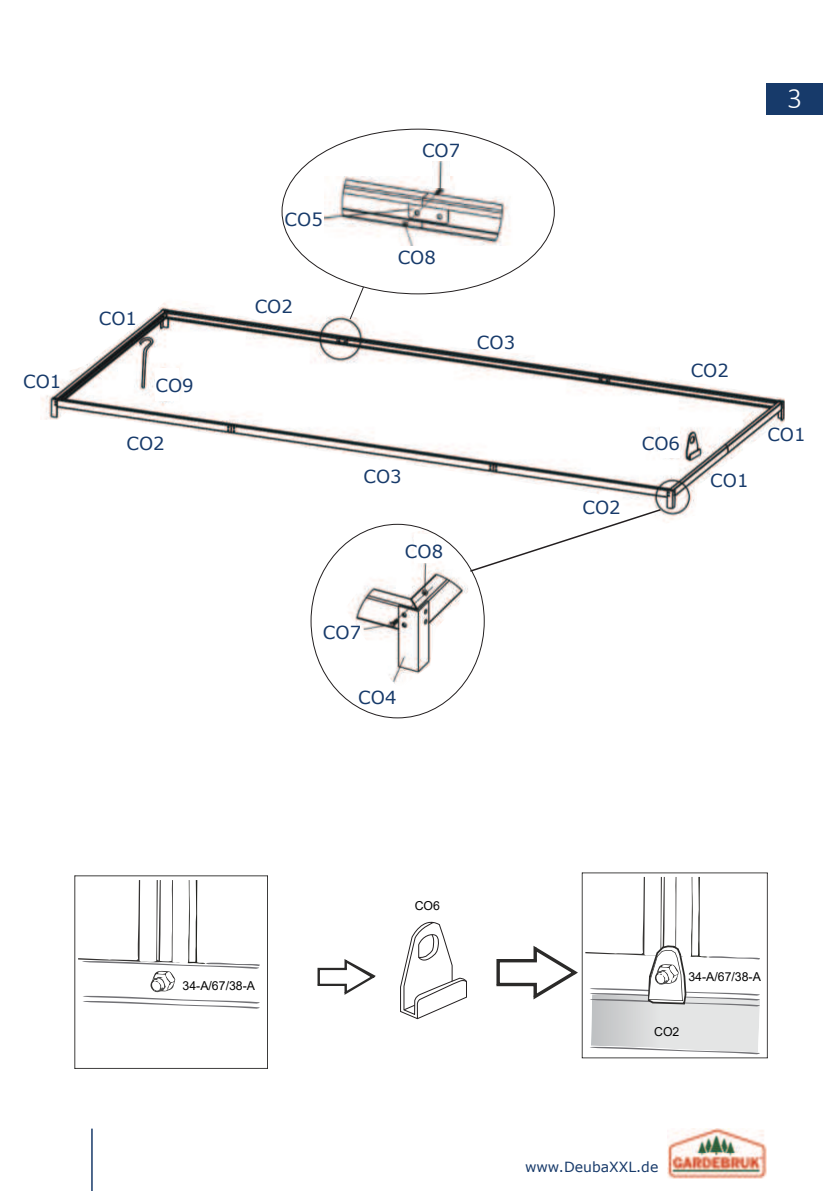
<style>
.page{position:relative;width:823px;height:1191px;background:#fff}
.page>*{position:absolute;margin:0;border:0;box-sizing:border-box;transform-origin:0 0}
.t1{font:300 30px "Calibri";color:#fff}
.t2{font:18px "Verdana";color:#173a6a}
.t3{font:14px "Verdana";color:#173a6a}
.t4{font:12.4px "Arial";color:#030303}
</style>
<div class="page">
<hr style="left:91px;top:1128px;width:2px;height:63px;background:#173a6a">
<div style="left:765px;top:84px;width:57px;height:31px;background:#173a6a"></div>
<img style="left:667px;top:1128px;width:98px;height:50px">
<svg style="left:400px;top:921px;width:67px;height:98px"></svg>
<svg style="left:317px;top:959px;width:58px;height:35px"></svg>
<svg style="left:496px;top:872px;width:271px;height:186px"></svg>
<svg style="left:74px;top:875px;width:194px;height:193px"></svg>
<img style="left:41px;top:303px;width:743px;height:220px">
<div style="left:660px;top:425px;width:19px;height:32px;background:#fff"></div>
<div style="left:155px;top:369px;width:23px;height:32px;background:#fff"></div>
<img style="left:344px;top:530px;width:126px;height:157px">
<div style="left:414px;top:534px;width:20px;height:28px;background:#fff"></div>
<svg style="left:468px;top:508px;width:194px;height:65px"></svg>
<svg style="left:348px;top:286px;width:16px;height:34px"></svg>
<img style="left:324px;top:177px;width:186px;height:68px">
<img style="left:432px;top:162px;width:17px;height:25px">
<p class="t2" style="left:99px;top:310px;width:40px">CO1</p>
<p class="t2" style="left:23px;top:373px;width:40px">CO1</p>
<p class="t2" style="left:155px;top:377px;width:40px">CO9</p>
<p class="t2" style="left:126px;top:435px;width:40px">CO2</p>
<p class="t2" style="left:284px;top:211px;width:40px">CO5</p>
<p class="t2" style="left:254px;top:298px;width:40px">CO2</p>
<p class="t2" style="left:422px;top:142px;width:40px">CO7</p>
<p class="t2" style="left:397px;top:249px;width:40px">CO8</p>
<p class="t2" style="left:476px;top:334px;width:40px">CO3</p>
<p class="t2" style="left:363px;top:468px;width:40px">CO3</p>
<p class="t2" style="left:405px;top:543px;width:40px">CO8</p>
<p class="t2" style="left:323px;top:624px;width:40px">CO7</p>
<p class="t2" style="left:358px;top:689px;width:40px">CO4</p>
<h1 class="t1" style="left:786px;top:80px;width:17px">3</h1>
<p class="t2" style="left:582px;top:499px;width:40px">CO2</p>
<p class="t2" style="left:690px;top:362px;width:40px">CO2</p>
<p class="t2" style="left:641px;top:435px;width:40px">CO6</p>
<p class="t2" style="left:709px;top:472px;width:40px">CO1</p>
<p class="t2" style="left:766px;top:426px;width:40px">CO1</p>
<p class="t4" style="left:182px;top:978px;width:74px">34-A/67/38-A</p>
<p class="t4" style="left:414px;top:898px;width:27px">CO6</p>
<p class="t4" style="left:688px;top:969px;width:74px">34-A/67/38-A</p>
<p class="t4" style="left:653px;top:1024px;width:27px">CO2</p>
<p class="t3" style="left:524px;top:1160px;width:135px">www.DeubaXXL.de</p>
</div>
